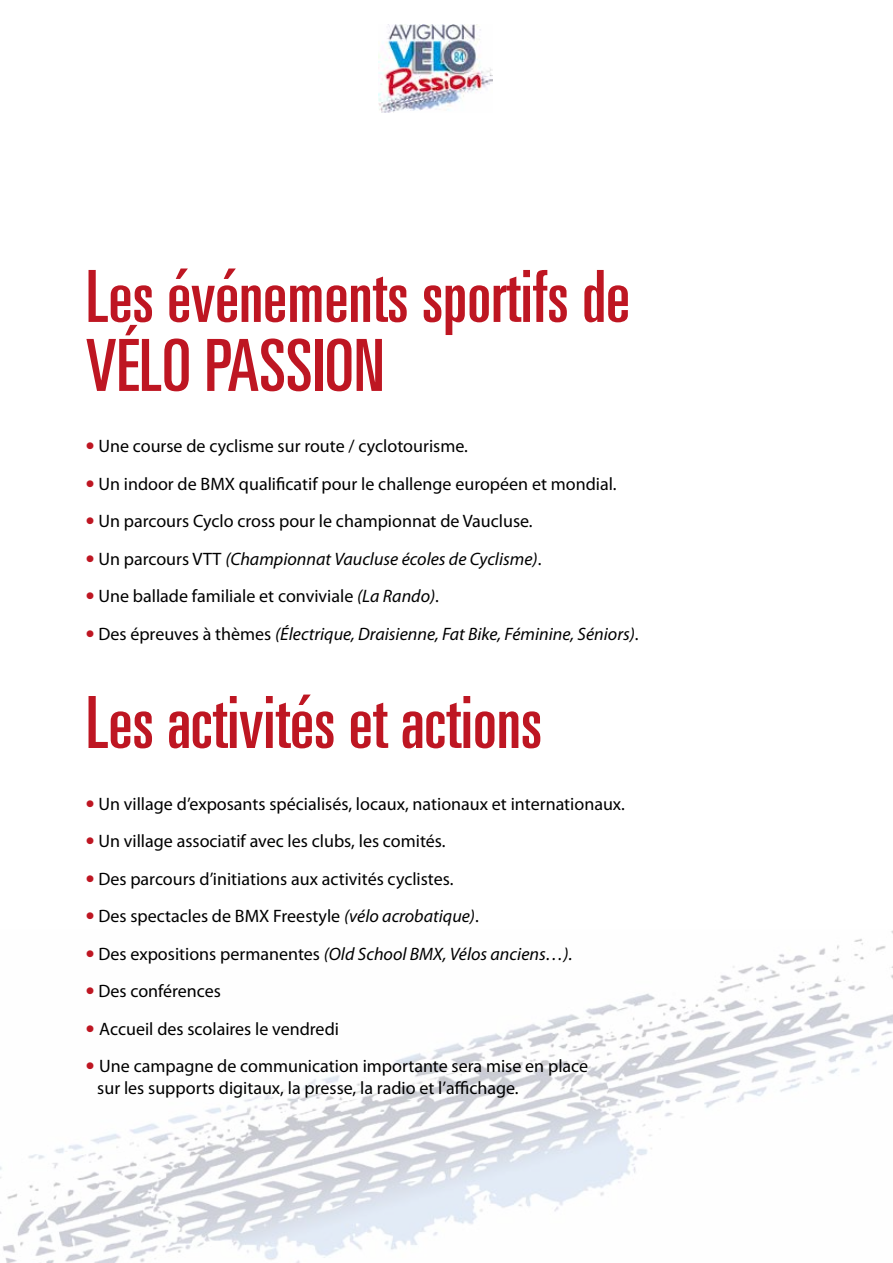
<style>
.page{position:relative;width:893px;height:1263px;background:#fff}
.page>*{position:absolute;margin:0;border:0;box-sizing:border-box;transform-origin:0 0}
.t1{font:ultra-condensed 72px/69px "Univers LT";color:#be1622}
.t2{font:18px/21.6px "Myriad Pro";color:#000}
.t3{font:italic 18px "Myriad Pro";color:#000}
.s1{font-weight:900;font-size:24px;color:#be1622}
.s2{font-weight:900;font-style:normal;font-size:24px;color:#be1622}
.s3{font-style:normal}
.s4{font-style:italic}
</style>
<div class="page">
<img style="left:0;top:930px;width:893px;height:333px">
<img style="left:378px;top:24px;width:115px;height:88px">
<h1 class="t1" style="left:86px;top:262px;width:546px">Les événements sportifs de<br>VÉLO PASSION</h1>
<p class="t2" style="left:86px;top:436px;width:384px"><span class="s1">•</span> Une course de cyclisme sur route / cyclotourisme.</p>
<p class="t2" style="left:86px;top:473px;width:532px"><span class="s1">•</span> Un indoor de BMX qualificatif pour le challenge européen et mondial.</p>
<p class="t2" style="left:86px;top:511px;width:448px"><span class="s1">•</span> Un parcours Cyclo cross pour le championnat de Vaucluse.</p>
<p class="t3" style="left:86px;top:549px;width:457px"><span class="s2">•</span> <span class="s3">Un parcours VTT</span> (Championnat Vaucluse écoles de Cyclisme)<span class="s3">.</span></p>
<p class="t2" style="left:86px;top:586px;width:355px"><span class="s1">•</span> Une ballade familiale et conviviale <span class="s4">(La Rando)</span>.</p>
<p class="t3" style="left:86px;top:624px;width:554px"><span class="s2">•</span> <span class="s3">Des épreuves à thèmes</span> (Électrique, Draisienne, Fat Bike, Féminine, Séniors)<span class="s3">.</span></p>
<h1 class="t1" style="left:86px;top:688px;width:458px">Les activités et actions</h1>
<p class="t2" style="left:86px;top:793px;width:541px"><span class="s1">•</span> Un village d’exposants spécialisés, locaux, nationaux et internationaux.</p>
<p class="t2" style="left:86px;top:830px;width:361px"><span class="s1">•</span> Un village associatif avec les clubs, les comités.</p>
<p class="t2" style="left:86px;top:868px;width:369px"><span class="s1">•</span> Des parcours d’initiations aux activités cyclistes.</p>
<p class="t2" style="left:86px;top:905px;width:394px"><span class="s1">•</span> Des spectacles de BMX Freestyle <span class="s4">(vélo acrobatique)</span>.</p>
<p class="t3" style="left:86px;top:944px;width:488px"><span class="s2">•</span> <span class="s3">Des expositions permanentes</span> (Old School BMX, Vélos anciens…).</p>
<p class="t2" style="left:86px;top:980px;width:137px"><span class="s1">•</span> Des conférences</p>
<p class="t2" style="left:86px;top:1018px;width:255px"><span class="s1">•</span> Accueil des scolaires le vendredi</p>
<p class="t2" style="left:97px;top:1055px;width:492px;text-indent:-11px"><span class="s1">•</span> Une campagne de communication importante sera mise en place sur les supports digitaux, la presse, la radio et l’affichage.</p>
</div>
